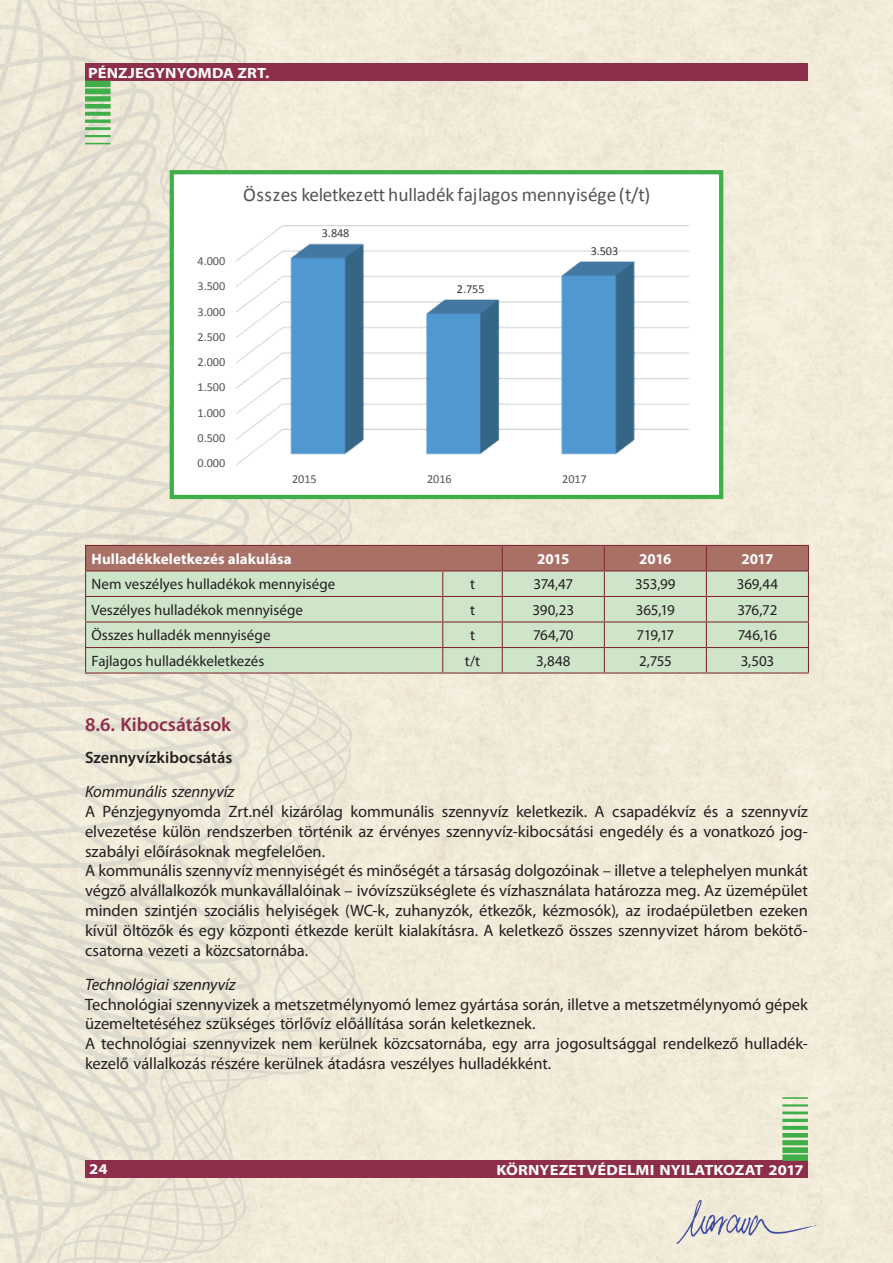
<style>
.page{position:relative;width:893px;height:1263px;background:#fff}
.page>*{position:absolute;margin:0;border:0;box-sizing:border-box;transform-origin:0 0}
.t1{font:600 19.5px "Myriad Pro";color:#8d2e4a}
.t2{font:19.35px "Calibri";letter-spacing:-.005em;color:#515455}
.t3{font:16.5px/19.8px "Myriad Pro";color:#231f20}
.t4{font:italic 16.5px "Myriad Pro";letter-spacing:-.005em;color:#231f20}
.t5{font:600 16.5px "Myriad Pro";color:#231f20}
.t6{font:15px "Myriad Pro";color:#231f20}
.t7{font:700 15px "Myriad Pro";letter-spacing:.005em;color:#fff}
.t8{font:700 14.85px "Myriad Pro";letter-spacing:.005em;color:#fff;scale:1.11 1}
.t9{font:12.3px "Calibri";letter-spacing:-.005em;color:#515455}
.t10{font:12.3px "Calibri";letter-spacing:-.005em;color:#36393c}
</style>
<div class="page">
<img style="left:0;top:0;width:893px;height:1263px">
<div style="left:85px;top:64px;width:723px;height:17px;background:#8d2e4a"></div>
<div style="left:85px;top:1161px;width:723px;height:17px;background:#8d2e4a"></div>
<div style="left:85px;top:81px;width:26px;height:6px;background:#40ae49"></div>
<div style="left:85px;top:88px;width:26px;height:6px;background:#40ae49"></div>
<div style="left:85px;top:96px;width:26px;height:5px;background:#40ae49"></div>
<div style="left:85px;top:104px;width:26px;height:5px;background:#40ae49"></div>
<svg style="left:85px;top:112px;width:26px;height:4px"></svg>
<hr style="left:85px;top:120px;width:26px;height:3px;background:#40ae49">
<hr style="left:85px;top:127px;width:26px;height:3px;background:#40ae49">
<hr style="left:85px;top:135px;width:26px;height:2px;background:#40ae49">
<svg style="left:85px;top:143px;width:26px;height:1px"></svg>
<div style="left:782px;top:1154px;width:26px;height:7px;background:#40ae49"></div>
<div style="left:782px;top:1147px;width:26px;height:6px;background:#40ae49"></div>
<div style="left:782px;top:1140px;width:26px;height:5px;background:#40ae49"></div>
<hr style="left:782px;top:1133px;width:26px;height:4px;background:#40ae49">
<svg style="left:782px;top:1126px;width:26px;height:4px"></svg>
<hr style="left:782px;top:1119px;width:26px;height:3px;background:#40ae49">
<hr style="left:782px;top:1111px;width:26px;height:3px;background:#40ae49">
<hr style="left:782px;top:1104px;width:26px;height:2px;background:#40ae49">
<hr style="left:782px;top:1097px;width:26px;height:2px;background:#40ae49">
<hr style="left:85px;top:672px;width:358px;height:1px;background:#812930">
<hr style="left:443px;top:672px;width:59px;height:1px;background:#812930">
<hr style="left:502px;top:672px;width:102px;height:1px;background:#812930">
<hr style="left:604px;top:672px;width:102px;height:1px;background:#812930">
<hr style="left:706px;top:672px;width:103px;height:1px;background:#812930">
<svg style="left:85px;top:545px;width:724px;height:127px;background:#c3c5ae"></svg>
<hr style="left:85px;top:570px;width:358px;height:1px;background:#812930">
<hr style="left:443px;top:570px;width:59px;height:1px;background:#812930">
<svg style="left:175px;top:175px;width:543px;height:319px"></svg>
<div style="left:170px;top:170px;width:553px;height:329px;border:4px solid #40ae49"></div>
<img style="left:675px;top:1199px;width:146px;height:47px">
<p class="t8" style="left:88px;top:64px;width:165px">PÉNZJEGYNYOMDA ZRT.</p>
<p class="t2" style="left:243px;top:182px;width:409px">Összes keletkezett hulladék fajlagos mennyisége (t/t)</p>
<p class="t9" style="left:198px;top:253px;width:29px">4.000</p>
<p class="t9" style="left:198px;top:279px;width:29px">3.500</p>
<p class="t9" style="left:198px;top:304px;width:29px">3.000</p>
<p class="t9" style="left:198px;top:329px;width:29px">2.500</p>
<p class="t9" style="left:198px;top:354px;width:29px">2.000</p>
<p class="t9" style="left:198px;top:380px;width:29px">1.500</p>
<p class="t9" style="left:198px;top:405px;width:29px">1.000</p>
<p class="t9" style="left:198px;top:430px;width:29px">0.500</p>
<p class="t9" style="left:198px;top:456px;width:29px">0.000</p>
<p class="t10" style="left:322px;top:225px;width:29px">3.848</p>
<p class="t10" style="left:457px;top:281px;width:29px">2.755</p>
<p class="t10" style="left:591px;top:243px;width:29px">3.503</p>
<p class="t9" style="left:292px;top:471px;width:26px">2015</p>
<p class="t9" style="left:427px;top:471px;width:26px">2016</p>
<p class="t9" style="left:562px;top:471px;width:26px">2017</p>
<p class="t7" style="left:92px;top:550px;width:202px">Hulladékkeletkezés alakulása</p>
<p class="t7" style="left:537px;top:550px;width:34px">2015</p>
<p class="t7" style="left:639px;top:550px;width:34px">2016</p>
<p class="t7" style="left:741px;top:550px;width:33px">2017</p>
<p class="t6" style="left:92px;top:575px;width:245px">Nem veszélyes hulladékok mennyisége</p>
<p class="t6" style="left:470px;top:575px;width:6px">t</p>
<p class="t6" style="left:534px;top:575px;width:41px">374,47</p>
<p class="t6" style="left:635px;top:575px;width:42px">353,99</p>
<p class="t6" style="left:737px;top:575px;width:43px">369,44</p>
<p class="t6" style="left:92px;top:601px;width:213px">Veszélyes hulladékok mennyisége</p>
<p class="t6" style="left:470px;top:601px;width:6px">t</p>
<p class="t6" style="left:533px;top:601px;width:43px">390,23</p>
<p class="t6" style="left:636px;top:601px;width:41px">365,19</p>
<p class="t6" style="left:737px;top:601px;width:42px">376,72</p>
<p class="t6" style="left:92px;top:626px;width:180px">Összes hulladék mennyisége</p>
<p class="t6" style="left:470px;top:626px;width:6px">t</p>
<p class="t6" style="left:533px;top:626px;width:42px">764,70</p>
<p class="t6" style="left:637px;top:626px;width:39px">719,17</p>
<p class="t6" style="left:738px;top:626px;width:41px">746,16</p>
<p class="t6" style="left:92px;top:652px;width:174px">Fajlagos hulladékkeletkezés</p>
<p class="t6" style="left:465px;top:652px;width:17px">t/t</p>
<p class="t6" style="left:536px;top:652px;width:36px">3,848</p>
<p class="t6" style="left:639px;top:652px;width:34px">2,755</p>
<p class="t6" style="left:741px;top:652px;width:35px">3,503</p>
<p class="t1" style="left:85px;top:713px;width:148px">8.6. Kibocsátások</p>
<p class="t5" style="left:85px;top:748px;width:149px">Szennyvízkibocsátás</p>
<p class="t4" style="left:85px;top:781px;width:151px">Kommunális szennyvíz</p>
<p class="t3" style="left:85px;top:801px;width:724px">A Pénzjegynyomda Zrt.nél kizárólag kommunális szennyvíz keletkezik. A csapadékvíz és a szennyvíz elvezetése külön rendszerben történik az érvényes szennyvíz-kibocsátási engedély és a vonatkozó jog&shy;szabályi előírásoknak megfelelően.<br>A kommunális szennyvíz mennyiségét és minőségét a társaság dolgozóinak – illetve a telephelyen munkát végző alvállalkozók munkavállalóinak – ivóvízszükséglete és vízhasználata határozza meg. Az üzemépület minden szintjén szociális helyiségek (WC-k, zuhanyzók, étkezők, kézmosók), az irodaépületben ezeken kívül öltözők és egy központi étkezde került kialakításra. A keletkező összes szennyvizet három bekötő&shy;csatorna vezeti a közcsatornába.</p>
<p class="t4" style="left:85px;top:974px;width:152px">Technológiai szennyvíz</p>
<p class="t3" style="left:85px;top:994px;width:724px">Technológiai szennyvizek a metszetmélynyomó lemez gyártása során, illetve a metszetmélynyomó gépek üzemeltetéséhez szükséges törlővíz előállítása során keletkeznek.<br>A technológiai szennyvizek nem kerülnek közcsatornába, egy arra jogosultsággal rendelkező hulladék&shy;kezelő vállalkozás részére kerülnek átadásra veszélyes hulladékként.</p>
<p class="t8" style="left:89px;top:1161px;width:18px">24</p>
<p class="t8" style="left:496px;top:1161px;width:278px">KÖRNYEZETVÉDELMI NYILATKOZAT 2017</p>
</div>
